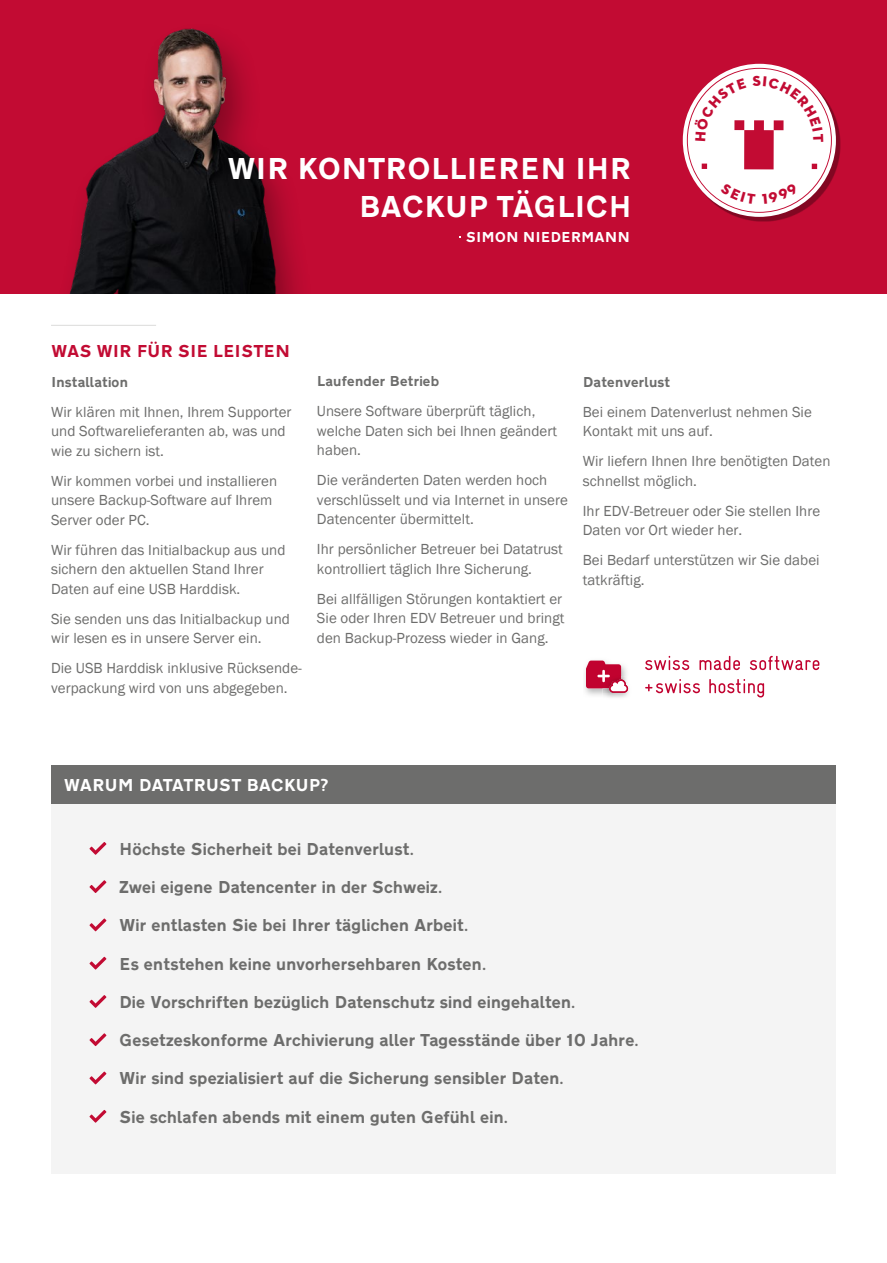
<style>
.page{position:relative;width:887px;height:1263px;background:#fff}
.page>*{position:absolute;margin:0;border:0;box-sizing:border-box;transform-origin:0 0}
.t1{font:700 31.5px/38.2px "Transport D";color:#fff;text-align:right}
.t2{font:700 18px/38.2px "Transport D";color:#6d6d6c}
.t3{font:700 18px "Transport D";letter-spacing:-.01em;color:#fff}
.t4{font:700 18px "Transport D";color:#c20b33}
.t5{font:15px/19.5px "Franklin Gothic";letter-spacing:.005em;color:#6d6d6c}
.t6{font:700 15px "Transport D";letter-spacing:.005em;color:#6d6d6c}
.t7{font:700 15px "Transport D";color:#fff}
</style>
<div class="page">
<div style="left:0;top:0;width:887px;height:293px;background:#c20b33"></div>
<img style="left:69px;top:28px;width:229px;height:265px">
<div style="left:687px;top:68px;width:153px;height:153px;background:#000;opacity:.33"></div>
<svg style="left:682px;top:64px;width:154px;height:153px"></svg>
<div style="left:51px;top:804px;width:785px;height:370px;background:#f4f4f4"></div>
<div style="left:51px;top:765px;width:785px;height:39px;background:#6d6d6c"></div>
<hr style="left:51px;top:325px;width:105px;height:1px;background:#dbdbda">
<svg style="left:89px;top:842px;width:17px;height:13px"></svg>
<svg style="left:89px;top:880px;width:17px;height:13px"></svg>
<svg style="left:89px;top:918px;width:17px;height:13px"></svg>
<svg style="left:89px;top:957px;width:17px;height:13px"></svg>
<svg style="left:89px;top:995px;width:17px;height:13px"></svg>
<svg style="left:89px;top:1033px;width:17px;height:13px"></svg>
<svg style="left:89px;top:1071px;width:17px;height:13px"></svg>
<svg style="left:89px;top:1110px;width:17px;height:13px"></svg>
<svg style="left:675px;top:679px;width:89px;height:18px"></svg>
<svg style="left:675px;top:656px;width:144px;height:14px"></svg>
<img style="left:584px;top:655px;width:91px;height:43px">
<svg style="left:586px;top:660px;width:42px;height:33px"></svg>
<svg style="left:686px;top:68px;width:146px;height:145px"></svg>
<h1 class="t1" style="left:227px;top:145px;width:406px">WIR KONTROLLIEREN IHR<br>BACKUP TÄGLICH</h1>
<p class="t7" style="left:466px;top:225px;width:166px">SIMON NIEDERMANN</p>
<p class="t4" style="left:51px;top:336px;width:241px">WAS WIR FÜR SIE LEISTEN</p>
<p class="t6" style="left:51px;top:369px;width:79px">Installation</p>
<p class="t5" style="left:51px;top:402px;width:242px">Wir klären mit Ihnen, Ihrem Supporter und Softwarelieferanten ab, was und wie zu sichern ist.</p>
<p class="t5" style="left:51px;top:471px;width:228px">Wir kommen vorbei und installieren unsere Backup-Software auf Ihrem<br>Server oder PC.</p>
<p class="t5" style="left:51px;top:540px;width:236px">Wir führen das Initialbackup aus und sichern den aktuellen Stand Ihrer<br>Daten auf eine USB Harddisk.</p>
<p class="t5" style="left:51px;top:609px;width:240px">Sie senden uns das Initialbackup und wir lesen es in unsere Server ein.</p>
<p class="t5" style="left:51px;top:659px;width:252px">Die USB Harddisk inklusive Rücksende&shy;verpackung wird von uns abgegeben.</p>
<p class="t6" style="left:317px;top:369px;width:124px">Laufender Betrieb</p>
<p class="t5" style="left:317px;top:402px;width:242px">Unsere Software überprüft täglich, welche Daten sich bei Ihnen geändert haben.</p>
<p class="t5" style="left:317px;top:471px;width:252px">Die veränderten Daten werden hoch verschlüsselt und via Internet in unsere<br>Datencenter übermittelt.</p>
<p class="t5" style="left:317px;top:540px;width:247px">Ihr persönlicher Betreuer bei Datatrust kontrolliert täglich Ihre Sicherung.</p>
<p class="t5" style="left:317px;top:589px;width:249px">Bei allfälligen Störungen kontaktiert er<br>Sie oder Ihren EDV Betreuer und bringt den Backup-Prozess wieder in Gang.</p>
<p class="t6" style="left:583px;top:369px;width:89px">Datenverlust</p>
<p class="t5" style="left:583px;top:402px;width:230px">Bei einem Datenverlust nehmen Sie<br>Kontakt mit uns auf.</p>
<p class="t5" style="left:583px;top:452px;width:249px">Wir liefern Ihnen Ihre benötigten Daten schnellst möglich.</p>
<p class="t5" style="left:583px;top:501px;width:239px">Ihr EDV-Betreuer oder Sie stellen Ihre<br>Daten vor Ort wieder her.</p>
<p class="t5" style="left:583px;top:551px;width:238px">Bei Bedarf unterstützen wir Sie dabei tatkräftig.</p>
<p class="t3" style="left:64px;top:770px;width:266px">WARUM DATATRUST BACKUP?</p>
<p class="t2" style="left:119px;top:827px;width:296px">Höchste Sicherheit bei Datenverlust.</p>
<p class="t2" style="left:119px;top:866px;width:324px">Zwei eigene Datencenter in der Schweiz.</p>
<p class="t2" style="left:119px;top:904px;width:520px">Wir entlasten Sie bei Ihrer täglichen Arbeit.<br>Es entstehen keine unvorhersehbaren Kosten.<br>Die Vorschriften bezüglich Datenschutz sind eingehalten.<br>Gesetzeskonforme Archivierung aller Tagesstände über 10 Jahre.<br>Wir sind spezialisiert auf die Sicherung sensibler Daten.<br>Sie schlafen abends mit einem guten Gefühl ein.</p>
</div>
